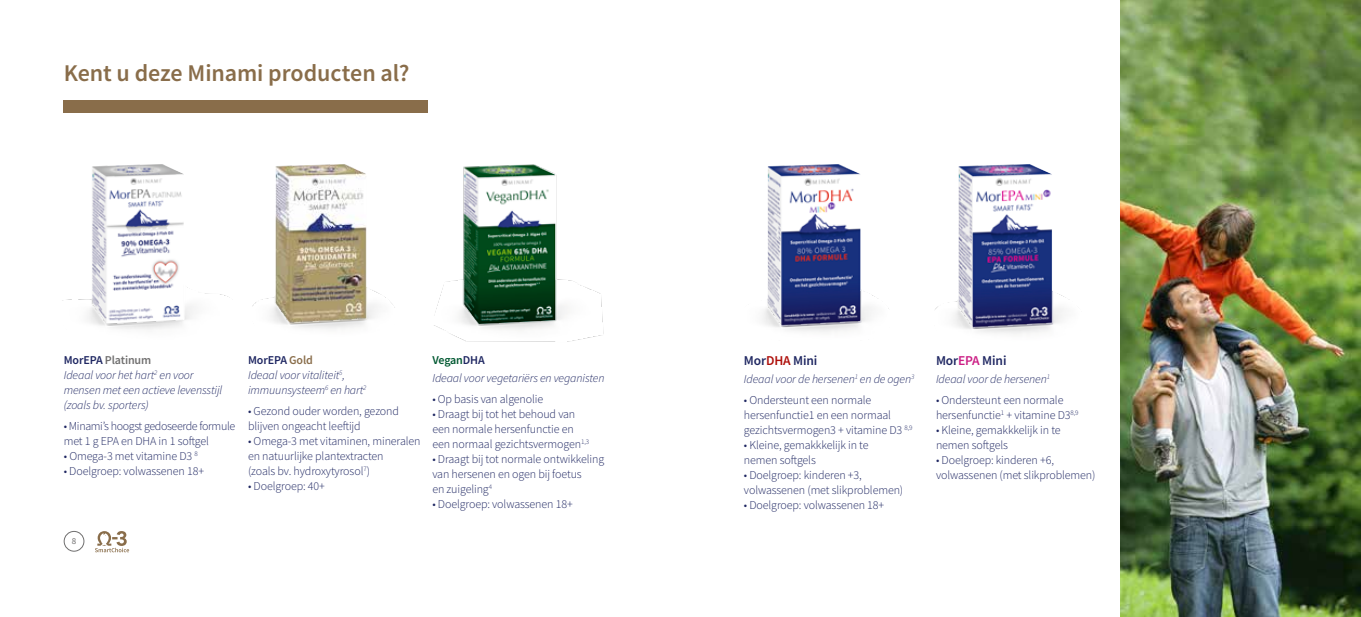
<style>
.page{position:relative;width:1361px;height:617px;background:#fff}
.page>*{position:absolute;margin:0;border:0;box-sizing:border-box;transform-origin:0 0}
.t1{font:600 24px "Source Sans Pro";letter-spacing:-.005em;color:#896d4a}
.t2{font:600 13.5px "Source Sans Pro";letter-spacing:-.01em;color:#1f2762}
.t3{font:300 12px/15px "Source Sans Pro";letter-spacing:-.01em;color:#1f2762}
.t4{font:italic 300 12px/15px "Source Sans Pro";letter-spacing:-.01em;color:#1f2762}
.t5{font:300 12px/15px "Source Sans Pro";letter-spacing:-.03em;color:#1f2762}
.t6{font:9px "Source Sans Pro";color:#706f6f}
.s1{font-weight:600;font-style:normal}
.s2{font-weight:600;font-style:normal;color:#706f6f}
.s3{font-weight:600;font-style:normal;color:#896d4a}
.s4{font-weight:600;font-style:normal;color:#005831}
.s5{color:#ae0f0a}
.s6{color:#cb1d84}
</style>
<div class="page">
<div style="left:64px;top:531px;width:20px;height:20px;border:1px solid #706f6f;border-radius:50%"></div>
<svg style="left:95px;top:531px;width:34px;height:21px"></svg>
<img style="left:1120px;top:0;width:241px;height:617px">
<img style="left:434px;top:164px;width:170px;height:178px">
<img style="left:252px;top:164px;width:143px;height:165px">
<img style="left:762px;top:164px;width:127px;height:168px">
<img style="left:935px;top:164px;width:131px;height:170px">
<img style="left:62px;top:164px;width:168px;height:166px">
<div style="left:64px;top:100px;width:364px;height:13px;background:#896d4a"></div>
<h1 class="t1" style="left:64px;top:57px;width:347px">Kent u deze Minami producten al?</h1>
<p class="t4" style="left:64px;top:352px;width:160px"><span class="s1">MorEPA</span> <span class="s2">Platinum<br></span>Ideaal voor het hart<sup>2</sup> en voor mensen met een actieve levensstijl (zoals bv. sporters)</p>
<p class="t5" style="left:64px;top:418px;width:173px">• Minami’s hoogst gedoseerde formule met 1 g EPA en DHA in 1 softgel</p>
<p class="t3" style="left:64px;top:448px;width:135px">• Omega-3 met vitamine D3 <sup>8</sup></p>
<p class="t3" style="left:64px;top:463px;width:142px">• Doelgroep: volwassenen 18+</p>
<p class="t6" style="left:72px;top:534px;width:6px">8</p>
<p class="t4" style="left:248px;top:352px;width:120px"><span class="s1">MorEPA</span> <span class="s3">Gold<br></span>Ideaal voor vitaliteit<sup>5</sup>, immuunsysteem<sup>6</sup> en hart<sup>2</sup></p>
<p class="t3" style="left:248px;top:403px;width:152px">• Gezond ouder worden, gezond blijven ongeacht leeftijd</p>
<p class="t3" style="left:248px;top:433px;width:174px">• Omega-3 met vitaminen, mineralen en natuurlijke plantextracten<br>(zoals bv. hydroxytyrosol<sup>7</sup>)</p>
<p class="t3" style="left:248px;top:478px;width:78px">• Doelgroep: 40+</p>
<p class="t4" style="left:432px;top:351px;width:174px;line-height:18px"><span class="s4">Vegan</span><span class="s1">DHA<br></span>Ideaal voor vegetariërs en veganisten</p>
<p class="t3" style="left:432px;top:391px;width:112px">• Op basis van algenolie</p>
<p class="t3" style="left:432px;top:406px;width:158px">• Draagt bij tot het behoud van een normale hersenfunctie en een normaal gezichtsvermogen<sup>1,3</sup></p>
<p class="t3" style="left:432px;top:451px;width:173px">• Draagt bij tot normale ontwikkeling van hersenen en ogen bij foetus<br>en zuigeling<sup>4</sup></p>
<p class="t3" style="left:432px;top:496px;width:142px">• Doelgroep: volwassenen 18+</p>
<p class="t2" style="left:744px;top:351px;width:75px">Mor<span class="s5">DHA</span> Mini</p>
<p class="t4" style="left:744px;top:371px;width:172px">Ideaal voor de hersenen<sup>1</sup> en de ogen<sup>3</sup></p>
<p class="t3" style="left:744px;top:392px;width:170px">• Ondersteunt een normale hersenfunctie1 en een normaal gezichtsvermogen3 + vitamine D3 <sup>8,9</sup></p>
<p class="t3" style="left:744px;top:437px;width:126px">• Kleine, gemakkkelijk in te nemen softgels</p>
<p class="t3" style="left:744px;top:467px;width:161px">• Doelgroep: kinderen +3, volwassenen (met slikproblemen)</p>
<p class="t3" style="left:744px;top:497px;width:142px">• Doelgroep: volwassenen 18+</p>
<p class="t2" style="left:936px;top:352px;width:72px">Mor<span class="s6">EPA</span> Mini</p>
<p class="t4" style="left:936px;top:371px;width:115px">Ideaal voor de hersenen<sup>1</sup></p>
<p class="t3" style="left:936px;top:392px;width:144px">• Ondersteunt een normale hersenfunctie<sup>1</sup> + vitamine D3<sup>8,9</sup></p>
<p class="t3" style="left:936px;top:422px;width:126px">• Kleine, gemakkkelijk in te nemen softgels</p>
<p class="t3" style="left:936px;top:452px;width:161px">• Doelgroep: kinderen +6, volwassenen (met slikproblemen)</p>
</div>
